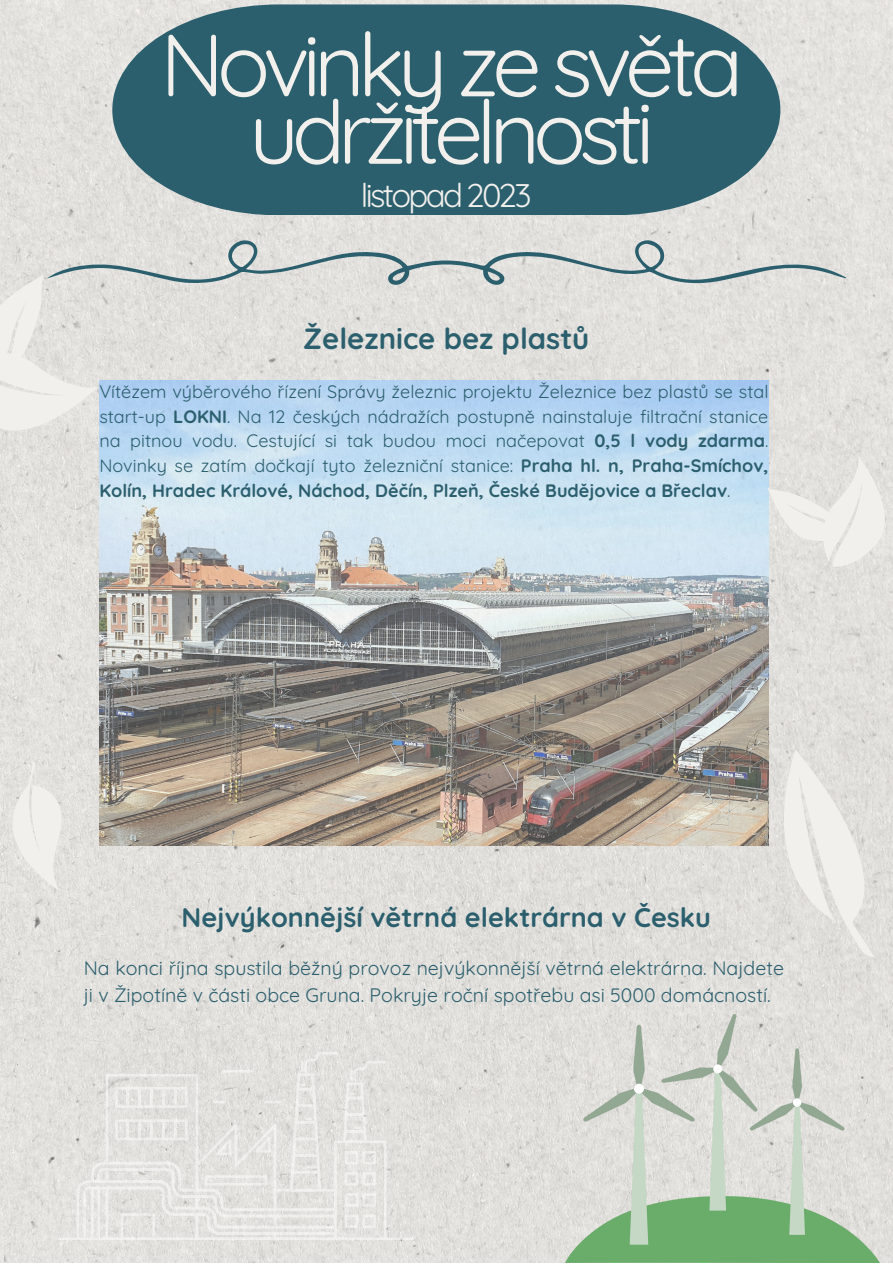
<style>
.page{position:relative;width:893px;height:1264px;background:#fff}
.page>*{position:absolute;margin:0;border:0;box-sizing:border-box;transform-origin:0 0}
.t1{font:88.05px/67.5px "Quicksand";letter-spacing:-.08em;color:#f1f0ec;text-align:center}
.t2{font:32.85px "Quicksand";letter-spacing:-.08em;color:#f1f0ec}
.t3{font:700 29.25px "Quicksand";color:#2c5f6e}
.t4{font:700 27px "Quicksand";color:#2c5f6e}
.t5{font:19.5px/27px "Quicksand";color:#2c5f6e}
.t6{font:18px/24.8px "Quicksand";color:#2c5f6e;text-align:justify}
.s1{font-weight:700}
</style>
<div class="page">
<img style="left:0;top:1px;width:892px;height:1261px">
<img style="left:99px;top:577px;width:669px;height:268px">
<img style="left:565px;top:1014px;width:314px;height:248px">
<svg style="left:76px;top:1051px;width:310px;height:186px;background:#e3e2df"></svg>
<hr style="left:58px;top:1237px;width:356px;height:2px;background:#fff">
<svg style="left:0;top:240px;width:892px;height:337px;background:#d2dde3"></svg>
<svg style="left:112px;top:4px;width:668px;height:211px;background:#3f6c79"></svg>
<svg style="left:0;top:761px;width:113px;height:130px;background:#e0ded9"></svg>
<svg style="left:726px;top:749px;width:166px;height:210px;background:#dbd9d4"></svg>
<p class="t1" style="left:160px;top:30px;width:584px">Novinky ze světa udržitelnosti</p>
<p class="t2" style="left:361px;top:174px;width:172px">listopad 2023</p>
<p class="t3" style="left:303px;top:319px;width:288px">Železnice bez plastů</p>
<p class="t6" style="left:99px;top:379px;width:670px">Vítězem výběrového řízení Správy železnic projektu Železnice bez plastů se stal start-up <span class="s1">LOKNI</span>. Na 12 českých nádražích postupně nainstaluje filtrační stanice na pitnou vodu. Cestující si tak budou moci načepovat <span class="s1">0,5 l vody zdarma</span>.<br>Novinky se zatím dočkají tyto železniční stanice: <span class="s1">Praha hl. n, Praha-Smíchov, Kolín, Hradec Králové, Náchod, Děčín, Plzeň, České Budějovice a Břeclav</span>.</p>
<p class="t4" style="left:181px;top:900px;width:531px">Nejvýkonnější větrná elektrárna v Česku</p>
<p class="t5" style="left:84px;top:954px;width:701px">Na konci října spustila běžný provoz nejvýkonnější větrná elektrárna. Najdete ji v Žipotíně v části obce Gruna. Pokryje roční spotřebu asi 5000 domácností.</p>
</div>
